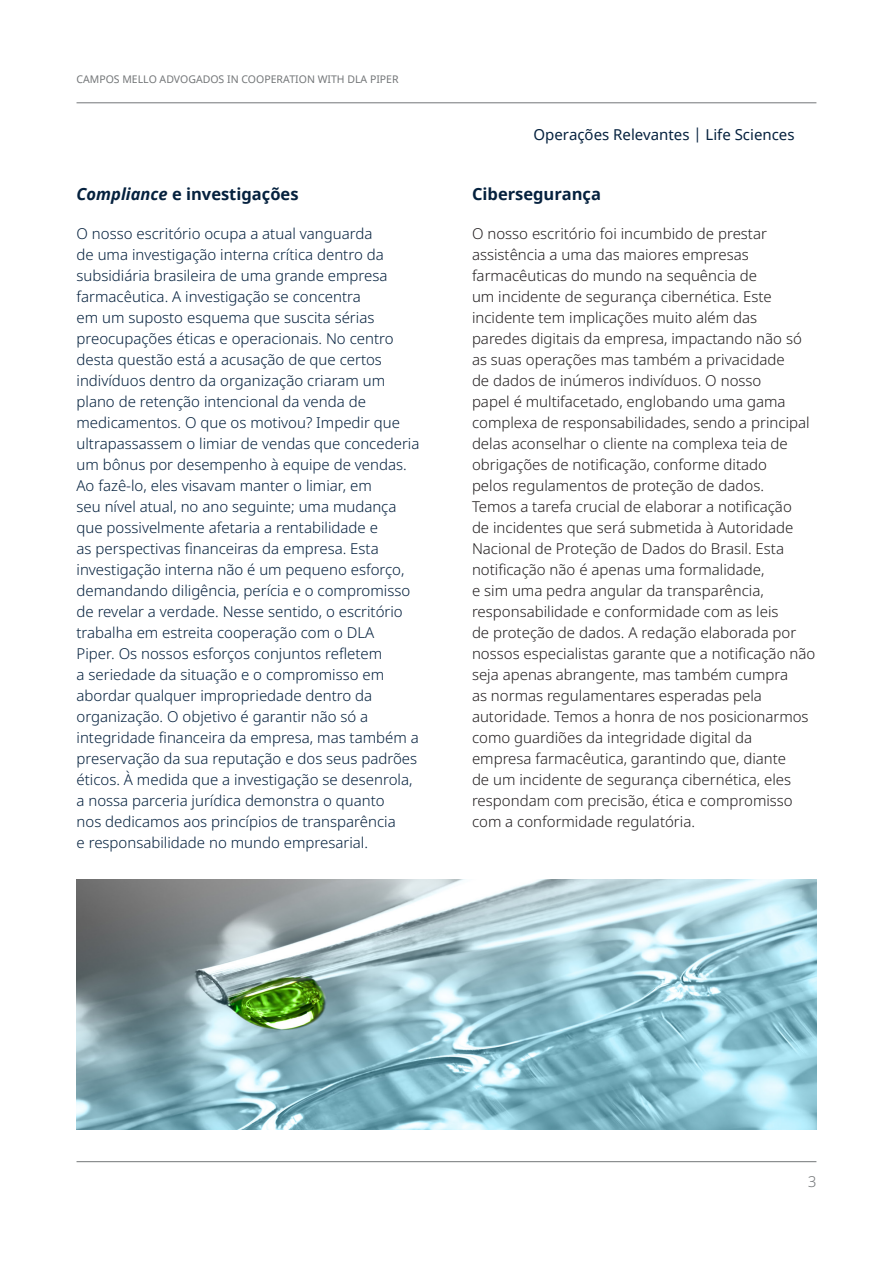
<style>
.page{position:relative;width:893px;height:1263px;background:#fff}
.page>*{position:absolute;margin:0;border:0;box-sizing:border-box;transform-origin:0 0}
.t1{font:700 16.5px "Noto Sans";color:#05213e}
.t2{font:300 15px/21px "Noto Sans";color:#05213e}
.t3{font:300 15px/21px "Noto Sans";color:#231f20}
.t4{font:15px "Noto Sans";color:#05213e}
.t5{font:300 15px "Noto Sans";color:#737678}
.t6{font:10.5px "Noto Sans";color:#737678}
.s1{font-style:italic}
</style>
<div class="page">
<hr style="left:77px;top:102px;width:739px;height:1px;background:#737678">
<hr style="left:77px;top:1161px;width:739px;height:1px;background:#737678">
<img style="left:77px;top:879px;width:739px;height:251px">
<p class="t6" style="left:77px;top:72px;width:324px">CAMPOS MELLO ADVOGADOS IN COOPERATION WITH DLA PIPER</p>
<p class="t1" style="left:77px;top:183px;width:224px"><span class="s1">Compliance</span> e investigações</p>
<p class="t2" style="left:77px;top:223px;width:344px">O nosso escritório ocupa a atual vanguarda<br>de uma investigação interna crítica dentro da subsidiária brasileira de uma grande empresa farmacêutica. A investigação se concentra<br>em um suposto esquema que suscita sérias preocupações éticas e operacionais. No centro desta questão está a acusação de que certos indivíduos dentro da organização criaram um plano de retenção intencional da venda de medicamentos. O que os motivou? Impedir que ultrapassassem o limiar de vendas que concederia um bônus por desempenho à equipe de vendas.<br>Ao fazê-lo, eles visavam manter o limiar, em<br>seu nível atual, no ano seguinte; uma mudança que possivelmente afetaria a rentabilidade e<br>as perspectivas financeiras da empresa. Esta investigação interna não é um pequeno esforço, demandando diligência, perícia e o compromisso de revelar a verdade. Nesse sentido, o escritório trabalha em estreita cooperação com o DLA<br>Piper. Os nossos esforços conjuntos refletem<br>a seriedade da situação e o compromisso em abordar qualquer impropriedade dentro da organização. O objetivo é garantir não só a integridade financeira da empresa, mas também a preservação da sua reputação e dos seus padrões éticos. À medida que a investigação se desenrola, a nossa parceria jurídica demonstra o quanto<br>nos dedicamos aos princípios de transparência<br>e responsabilidade no mundo empresarial.</p>
<p class="t4" style="left:534px;top:124px;width:263px">Operações Relevantes | Life Sciences</p>
<p class="t1" style="left:472px;top:183px;width:131px">Cibersegurança</p>
<p class="t3" style="left:472px;top:223px;width:345px">O nosso escritório foi incumbido de prestar assistência a uma das maiores empresas farmacêuticas do mundo na sequência de<br>um incidente de segurança cibernética. Este incidente tem implicações muito além das paredes digitais da empresa, impactando não só as suas operações mas também a privacidade<br>de dados de inúmeros indivíduos. O nosso<br>papel é multifacetado, englobando uma gama complexa de responsabilidades, sendo a principal delas aconselhar o cliente na complexa teia de obrigações de notificação, conforme ditado<br>pelos regulamentos de proteção de dados.<br>Temos a tarefa crucial de elaborar a notificação<br>de incidentes que será submetida à Autoridade Nacional de Proteção de Dados do Brasil. Esta notificação não é apenas uma formalidade,<br>e sim uma pedra angular da transparência, responsabilidade e conformidade com as leis<br>de proteção de dados. A redação elaborada por nossos especialistas garante que a notificação não seja apenas abrangente, mas também cumpra<br>as normas regulamentares esperadas pela autoridade. Temos a honra de nos posicionarmos como guardiões da integridade digital da empresa farmacêutica, garantindo que, diante<br>de um incidente de segurança cibernética, eles respondam com precisão, ética e compromisso com a conformidade regulatória.</p>
<p class="t5" style="left:808px;top:1171px;width:10px">3</p>
</div>
